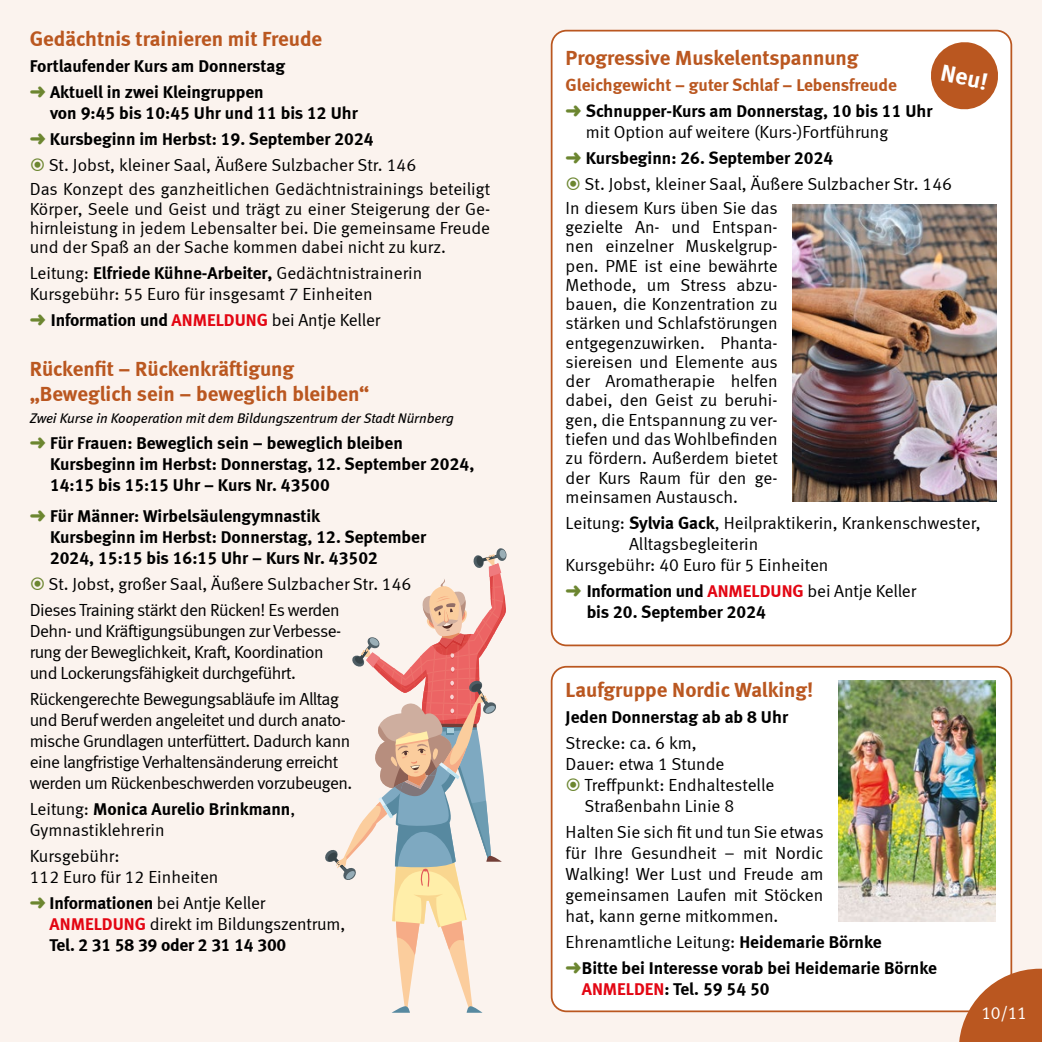
<style>
.page{position:relative;width:1042px;height:1042px;background:#fbf3ee}
.page>*{position:absolute;margin:0;border:0;box-sizing:border-box;transform-origin:0 0}
.t1{font:24.15px "Meta Bold LF";color:#fff}
.t2{font:21px/25.2px "Meta Bold LF";color:#ba5720}
.t3{font:17.5px/19.2px "Meta Normal LF";letter-spacing:-.005em;color:#000}
.t4{font:17.5px/21px "Meta Bold LF";color:#000}
.t5{font:17.5px/21px "Meta Normal LF";letter-spacing:-.03em;color:#000}
.t6{font:17.5px/25.9px "Meta Normal LF";letter-spacing:-.025em;color:#000}
.t7{font:17.5px/25.9px "Meta Bold LF";color:#ba5720}
.t8{font:17.5px "Meta Normal LF";color:#fff}
.t9{font:italic 14px "Meta Book LF";color:#000}
.s1{color:#6c8630}
.s2{font-family:"Meta Bold LF"}
.s3{color:#e30613}
.s4{font-family:"Meta Normal LF"}
.s5{font-family:"Meta Bold LF";color:#e30613}
.s6{color:#000}
</style>
<div class="page">
<svg style="left:325px;top:548px;width:181px;height:465px"></svg>
<div style="left:552px;top:667px;width:459px;height:344px;background:#fff;border-radius:15px"></div>
<div style="left:551px;top:666px;width:461px;height:346px;border:2px solid #ba5720;border-radius:15px"></div>
<img style="left:838px;top:681px;width:157px;height:241px">
<svg style="left:959px;top:968px;width:83px;height:74px"></svg>
<div style="left:552px;top:31px;width:459px;height:614px;background:#fff;border-radius:15px"></div>
<div style="left:551px;top:30px;width:461px;height:616px;border:2px solid #ba5720;border-radius:15px"></div>
<svg style="left:931px;top:42px;width:67px;height:68px"></svg>
<img style="left:792px;top:205px;width:205px;height:296px">
<p class="t2" style="left:30px;top:26px;width:294px">Gedächtnis trainieren mit Freude</p>
<p class="t4" style="left:30px;top:53px;width:257px;line-height:25.9px">Fortlaufender Kurs am Donnerstag <span class="s1">➜</span> Aktuell in zwei Kleingruppen</p>
<p class="t4" style="left:30px;top:100px;width:345px;line-height:25.9px;text-align:center">von 9:45 bis 10:45 Uhr und 11 bis 12 Uhr<br><span class="s1">➜</span> Kursbeginn im Herbst: 19. September 2024</p>
<p class="t3" style="left:30px;top:153px;width:462px;line-height:24.2px;text-indent:19px">St. Jobst, kleiner Saal, Äußere Sulzbacher Str. 146<br>Das Konzept des ganzheitlichen Gedächtnistrainings beteiligt</p>
<p class="t3" style="left:30px;top:199px;width:462px;text-align:justify">Körper, Seele und Geist und trägt zu einer Steigerung der Ge&shy;hirnleistung in jedem Lebensalter bei. Die gemeinsame Freude und der Spaß an der Sache kommen dabei nicht zu kurz.</p>
<p class="t3" style="left:30px;top:262px;width:394px;line-height:21px">Leitung: <span class="s2">Elfriede Kühne-Arbeiter,</span> Gedächtnistrainerin<br>Kursgebühr: 55 Euro für insgesamt 7 Einheiten</p>
<p class="t4" style="left:30px;top:309px;width:352px"><span class="s1">➜</span> Information und <span class="s3">ANMELDUNG</span> <span class="s4">bei Antje Keller</span></p>
<p class="t2" style="left:30px;top:356px;width:341px">Rückenfit – Rückenkräftigung „Beweglich sein – beweglich bleiben“</p>
<p class="t9" style="left:30px;top:410px;width:426px">Zwei Kurse in Kooperation mit dem Bildungszentrum der Stadt Nürnberg</p>
<p class="t4" style="left:50px;top:432px;width:426px;text-indent:-20px"><span class="s1">➜</span> Für Frauen: Beweglich sein – beweglich bleiben<br>Kursbeginn im Herbst: Donnerstag, 12. September 2024,<br>14:15 bis 15:15 Uhr – Kurs Nr. 43500</p>
<p class="t4" style="left:50px;top:505px;width:378px;text-indent:-20px"><span class="s1">➜</span> Für Männer: Wirbelsäulengymnastik<br>Kursbeginn im Herbst: Donnerstag, 12. September<br>2024, 15:15 bis 16:15 Uhr – Kurs Nr. 43502</p>
<p class="t6" style="left:30px;top:571px;width:383px;text-indent:19px">St. Jobst, großer Saal, Äußere Sulzbacher Str. 146<br>Dieses Training stärkt den Rücken! Es werden</p>
<p class="t5" style="left:30px;top:620px;width:313px">Dehn- und Kräftigungsübungen zur Verbesse&shy;rung der Beweglichkeit, Kraft, Koordination und Lockerungsfähigkeit durchgeführt.</p>
<p class="t5" style="left:30px;top:688px;width:324px">Rückengerechte Bewegungsabläufe im Alltag und Beruf werden angeleitet und durch anato&shy;mische Grundlagen unterfüttert. Dadurch kann eine langfristige Verhaltensänderung erreicht werden um Rückenbeschwerden vorzubeugen.</p>
<p class="t4" style="left:30px;top:798px;width:267px"><span class="s4">Leitung:</span> Monica Aurelio Brinkmann<span class="s4">,</span></p>
<p class="t3" style="left:30px;top:816px;width:136px;line-height:25.9px">Gymnastiklehrerin<br>Kursgebühr:</p>
<p class="t3" style="left:30px;top:863px;width:237px;line-height:25.9px">112 Euro für 12 Einheiten<br><span class="s1">➜</span> <span class="s2">Informationen</span> bei Antje Keller</p>
<p class="t3" style="left:50px;top:914px;width:297px"><span class="s5">ANMELDUNG</span> direkt im Bildungszentrum,</p>
<p class="t4" style="left:50px;top:934px;width:238px">Tel. 2 31 58 39 oder 2 31 14 300</p>
<p class="t2" style="left:566px;top:45px;width:294px">Progressive Muskelentspannung</p>
<p class="t7" style="left:566px;top:72px;width:368px">Gleichgewicht – guter Schlaf – Lebensfreude<br><span class="s1">➜</span> <span class="s6">Schnupper-Kurs am Donnerstag, 10 bis 11 Uhr</span></p>
<p class="t3" style="left:586px;top:122px;width:304px">mit Option auf weitere (Kurs-)Fortführung</p>
<p class="t4" style="left:566px;top:147px;width:269px"><span class="s1">➜</span> Kursbeginn: 26. September 2024</p>
<p class="t3" style="left:566px;top:171px;width:388px;line-height:24.2px;text-indent:19px">St. Jobst, kleiner Saal, Äußere Sulzbacher Str. 146<br>In diesem Kurs üben Sie das</p>
<p class="t3" style="left:566px;top:217px;width:214px;text-align:justify">gezielte An- und Entspan&shy;nen einzelner Muskelgrup&shy;pen. PME ist eine bewährte Methode, um Stress abzu&shy;bauen, die Konzentration zu stärken und Schlafstörungen entgegenzuwirken. Phanta&shy;siereisen und Elemente aus der Aromatherapie helfen dabei, den Geist zu beruhi&shy;gen, die Entspannung zu ver&shy;tiefen und das Wohlbefinden zu fördern. Außerdem bietet der Kurs Raum für den ge&shy;meinsamen Austausch.</p>
<p class="t3" style="left:566px;top:513px;width:416px">Leitung: <span class="s2">Sylvia Gack</span>, Heilpraktikerin, Krankenschwester,</p>
<p class="t3" style="left:629px;top:534px;width:131px">Alltagsbegleiterin</p>
<p class="t3" style="left:566px;top:555px;width:264px">Kursgebühr: 40 Euro für 5 Einheiten</p>
<p class="t4" style="left:587px;top:580px;width:331px;text-indent:-21px"><span class="s1">➜</span> Information und <span class="s3">ANMELDUNG</span> <span class="s4">bei Antje Keller </span>bis 20. September 2024</p>
<h1 class="t1" style="left:944px;top:58px;width:49px;rotate:12deg">Neu!</h1>
<p class="t2" style="left:566px;top:677px;width:249px">Laufgruppe Nordic Walking!</p>
<p class="t4" style="left:566px;top:706px;width:224px">Jeden Donnerstag ab ab 8 Uhr</p>
<p class="t3" style="left:566px;top:733px;width:133px">Strecke: ca. 6 km,</p>
<p class="t3" style="left:566px;top:754px;width:160px">Dauer: etwa 1 Stunde</p>
<p class="t3" style="left:584px;top:775px;width:191px">Treffpunkt: Endhaltestelle</p>
<p class="t3" style="left:584px;top:796px;width:151px">Straßenbahn Linie 8</p>
<p class="t3" style="left:566px;top:821px;width:259px;line-height:21px;text-align:justify">Halten Sie sich fit und tun Sie etwas für Ihre Gesundheit – mit Nordic Walking! Wer Lust und Freude am gemeinsamen Laufen mit Stöcken hat, kann gerne mitkommen.</p>
<p class="t3" style="left:566px;top:932px;width:317px">Ehrenamtliche Leitung: <span class="s2">Heidemarie Börnke</span></p>
<p class="t4" style="left:582px;top:957px;width:357px;text-indent:-16px"><span class="s1">➜</span>Bitte bei Interesse vorab bei Heidemarie Börnke<br><span class="s3">ANMELDEN</span>: Tel. 59 54 50</p>
<p class="t8" style="left:981px;top:1003px;width:47px">10/11</p>
</div>
